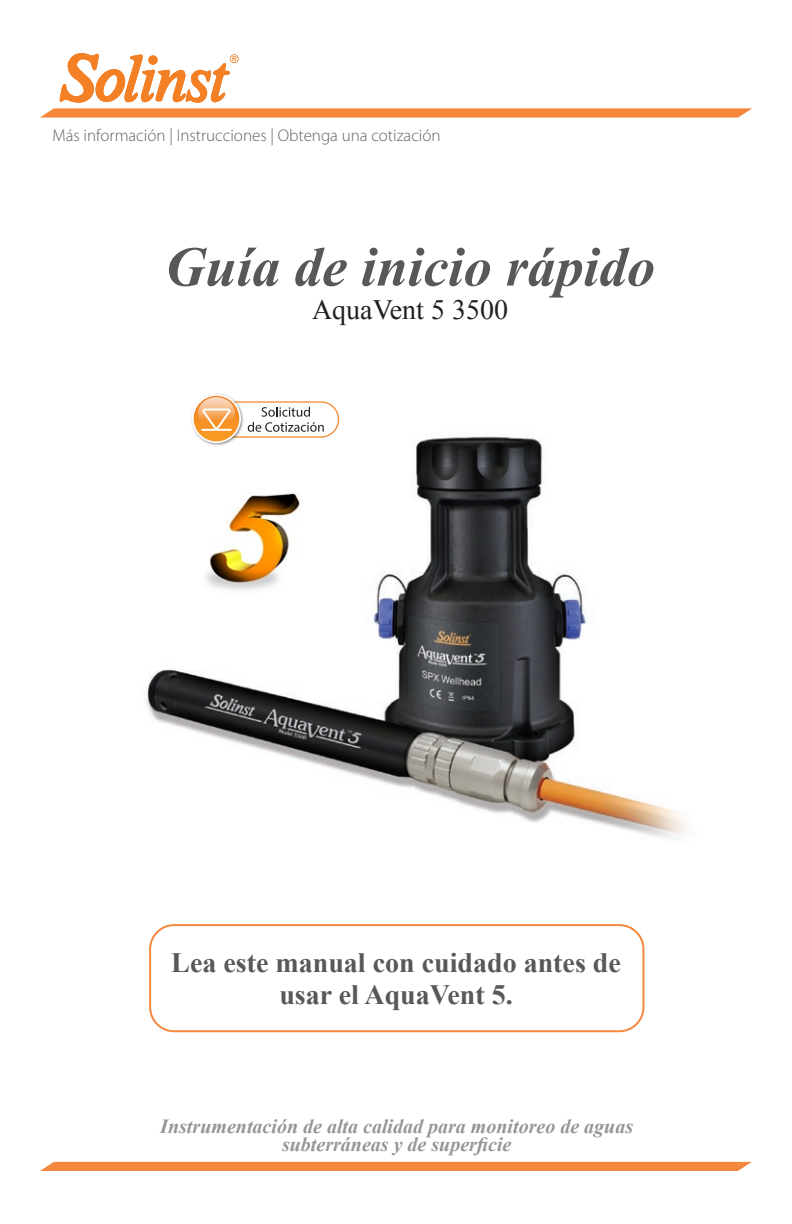
<style>
.page{position:relative;width:792px;height:1224px;background:#fff}
.page>*{position:absolute;margin:0;border:0;box-sizing:border-box;transform-origin:0 0}
.t1{font:italic 700 56px "Times New Roman";color:#57585a}
.Body_Title_2{font:700 28px/32px "Times New Roman";color:#57585a;text-align:center}
.t2{font:28px "Times New Roman";color:#231f20}
.t3{font:italic 700 20px/18px "Times New Roman";color:#939598;text-align:center}
.ToolBox_List{font:300 17px "Myriad Pro";color:#636366}
</style>
<div class="page">
<svg style="left:40px;top:108px;width:712px;height:10px;background:#f5934f"></svg>
<svg style="left:40px;top:1162px;width:712px;height:9px;background:#f58a41"></svg>
<svg style="left:60px;top:53px;width:179px;height:49px"></svg>
<img style="left:146px;top:417px;width:540px;height:422px">
<div style="left:149px;top:924px;width:495px;height:108px;border:2px solid #f5883d;border-radius:24px"></div>
<img style="left:196px;top:491px;width:107px;height:107px">
<img style="left:188px;top:417px;width:76px;height:30px">
<svg style="left:191px;top:393px;width:148px;height:50px"></svg>
<p class="ToolBox_List" style="left:53px;top:126px;width:390px">Más información | Instrucciones | Obtenga una cotización</p>
<p class="t1" style="left:165px;top:228px;width:492px">Guía de inicio rápido</p>
<p class="t2" style="left:312px;top:291px;width:197px">AquaVent 5 3500</p>
<p class="Body_Title_2" style="left:171px;top:946px;width:451px">Lea este manual con cuidado antes de usar el AquaVent 5.</p>
<p class="t3" style="left:160px;top:1117px;width:474px">Instrumentación de alta calidad para monitoreo de aguas subterráneas y de superficie</p>
</div>
